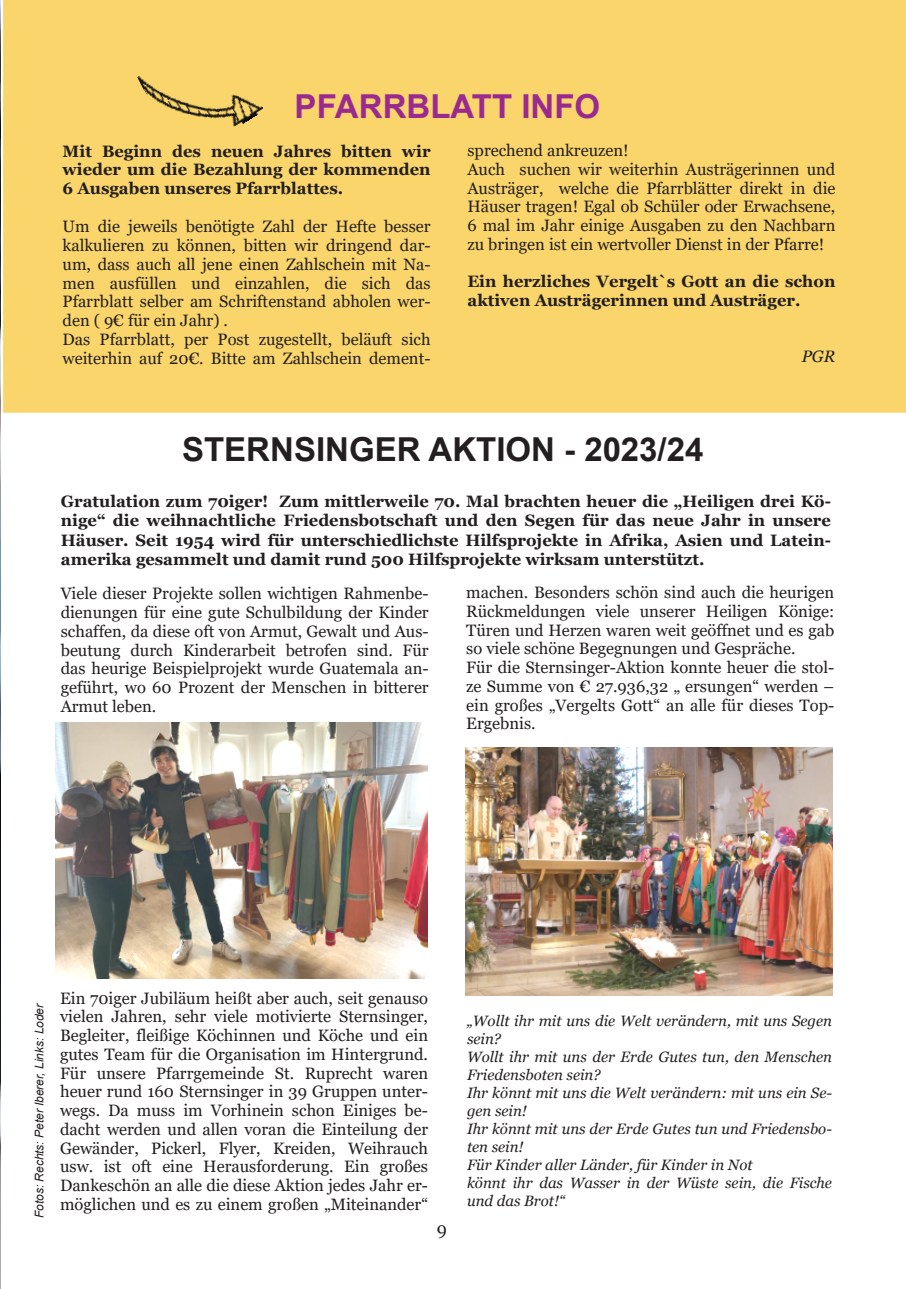
<style>
.page{position:relative;width:906px;height:1289px;background:#fff}
.page>*{position:absolute;margin:0;border:0;box-sizing:border-box;transform-origin:0 0}
.t1{font:700 33px "Arial";color:#231f20}
.t2{font:700 33px "Arial";color:#9b2a90}
.t3{font:18px "Georgia";color:#231f20}
.t4{font:16.5px/18.8px "Georgia";color:#231f20}
.t5{font:700 16.5px/18.8px "Georgia";color:#231f20;text-align:justify}
.t6{font:italic 16.5px "Georgia";color:#231f20}
.t7{font:italic 15px/18px "Georgia";color:#231f20}
.t8{font:italic 12px "Arial";letter-spacing:-.005em;color:#231f20}
</style>
<div class="page">
<div style="left:3px;top:0;width:903px;height:413px;background:#fad56b"></div>
<img style="left:0;top:0;width:1px;height:1288px">
<img style="left:137px;top:30px;width:126px;height:127px">
<img style="left:465px;top:747px;width:367px;height:248px">
<img style="left:56px;top:722px;width:371px;height:256px">
<h1 class="t2" style="left:295px;top:88px;width:307px">PFARRBLATT INFO</h1>
<p class="t5" style="left:63px;top:141px;width:369px">Mit Beginn des neuen Jahres bitten wir wieder um die Bezahlung der kommenden 6 Ausgaben unseres Pfarrblattes.</p>
<p class="t4" style="left:63px;top:217px;width:369px">Um die jeweils benötigte Zahl der Hefte besser kalkulieren zu können, bitten wir dringend dar&shy;um, dass auch all jene einen Zahlschein mit Na&shy;men ausfüllen und einzahlen, die sich das Pfarrblatt selber am Schriftenstand abholen wer&shy;den ( 9€ für ein Jahr) .<br>Das Pfarrblatt, per Post zugestellt, beläuft sich weiterhin auf 20€. Bitte am Zahlschein dement-</p>
<p class="t4" style="left:467px;top:141px;width:369px">sprechend ankreuzen!<br>Auch suchen wir weiterhin Austrägerinnen und Austräger, welche die Pfarrblätter direkt in die Häuser tragen! Egal ob Schüler oder Erwachsene, 6 mal im Jahr einige Ausgaben zu den Nachbarn zu bringen ist ein wertvoller Dienst in der Pfarre!</p>
<p class="t5" style="left:467px;top:272px;width:369px">Ein herzliches Vergelt`s Gott an die schon aktiven Austrägerinnen und Austräger.</p>
<p class="t6" style="left:802px;top:347px;width:35px">PGR</p>
<h1 class="t1" style="left:182px;top:431px;width:523px">STERNSINGER AKTION - 2023/24</h1>
<p class="t5" style="left:61px;top:491px;width:771px;line-height:19.5px">Gratulation zum 70iger! Zum mittlerweile 70. Mal brachten heuer die „Heiligen drei Kö&shy;nige“ die weihnachtliche Friedensbotschaft und den Segen für das neue Jahr in unsere Häuser. Seit 1954 wird für unterschiedlichste Hilfsprojekte in Afrika, Asien und Latein&shy;amerika gesammelt und damit rund 500 Hilfsprojekte wirksam unterstützt.</p>
<p class="t4" style="left:61px;top:584px;width:369px;text-align:justify">Viele dieser Projekte sollen wichtigen Rahmenbe&shy;dienungen für eine gute Schulbildung der Kinder schaffen, da diese oft von Armut, Gewalt und Aus&shy;beutung durch Kinderarbeit betrofen sind. Für das heurige Beispielprojekt wurde Guatemala an&shy;geführt, wo 60 Prozent der Menschen in bitterer Armut leben.</p>
<p class="t4" style="left:466px;top:583px;width:369px">machen. Besonders schön sind auch die heurigen Rückmeldungen viele unserer Heiligen Könige:<br>Türen und Herzen waren weit geöffnet und es gab so viele schöne Begegnungen und Gespräche.<br>Für die Sternsinger-Aktion konnte heuer die stol&shy;ze Summe von € 27.936,32 „ ersungen“ werden – ein großes „Vergelts Gott“ an alle für dieses Top-Ergebnis.</p>
<p class="t8" style="left:33px;top:1218px;width:217px;rotate:-90deg">Fotos: Rechts: Peter Iberer, Links: Loder</p>
<p class="t4" style="left:60px;top:988px;width:369px;text-align:justify">Ein 70iger Jubiläum heißt aber auch, seit genauso vielen Jahren, sehr viele motivierte Sternsinger, Begleiter, fleißige Köchinnen und Köche und ein gutes Team für die Organisation im Hintergrund.<br>Für unsere Pfarrgemeinde St. Ruprecht waren heuer rund 160 Sternsinger in 39 Gruppen unter&shy;wegs. Da muss im Vorhinein schon Einiges be&shy;dacht werden und allen voran die Einteilung der Gewänder, Pickerl, Flyer, Kreiden, Weihrauch usw. ist oft eine Herausforderung. Ein großes Dankeschön an alle die diese Aktion jedes Jahr er&shy;möglichen und es zu einem großen „Miteinander“</p>
<p class="t3" style="left:437px;top:1218px;width:12px">9</p>
<p class="t7" style="left:467px;top:1011px;width:366px">„Wollt ihr mit uns die Welt verändern, mit uns Segen sein?<br>Wollt ihr mit uns der Erde Gutes tun, den Menschen<br>Friedensboten sein?<br>Ihr könnt mit uns die Welt verändern: mit uns ein Se&shy;gen sein!<br>Ihr könnt mit uns der Erde Gutes tun und Friedensbo&shy;ten sein!<br>Für Kinder aller Länder, für Kinder in Not<br>könnt ihr das Wasser in der Wüste sein, die Fische und das Brot!“</p>
</div>
